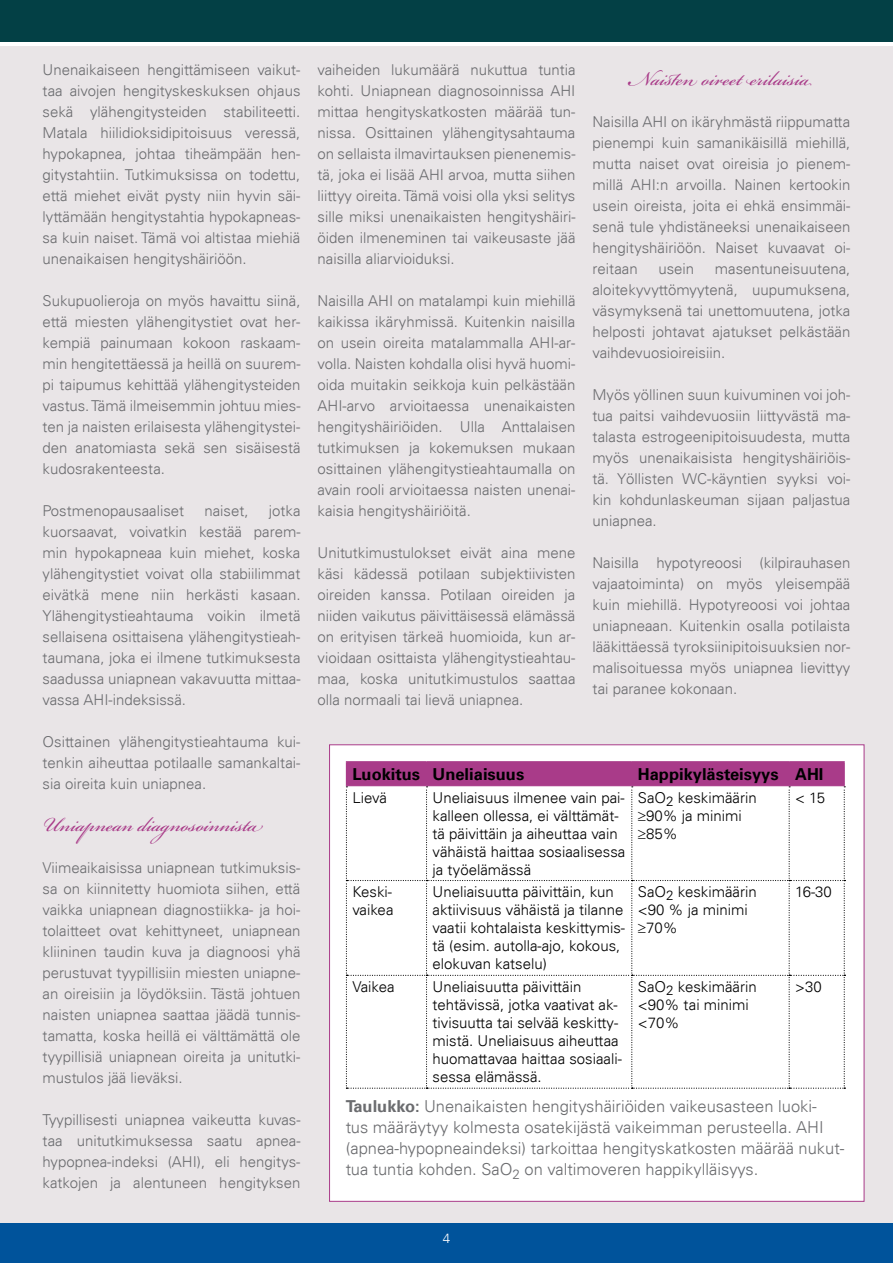
<style>
.page{position:relative;width:893px;height:1263px;background:#fff}
.page>*{position:absolute;margin:0;border:0;box-sizing:border-box;transform-origin:0 0}
.t1{font:31.5px "Bickham Script Pro";color:#a93b89}
.t2{font:300 16.5px/21px "Univers LT";color:#6b6c6f}
.t3{font:700 16.5px "Univers LT";color:#000}
.t4{font:300 15px/21px "Univers LT";color:#6b6c6f;text-align:justify}
.t5{font:300 15px/18px "Univers LT";color:#000}
.t6{font:300 13.5px "Univers LT";color:#fff}
.s1{font-weight:700}
</style>
<div class="page">
<div style="left:0;top:1222px;width:893px;height:41px;background:#00539b"></div>
<div style="left:0;top:46px;width:893px;height:1176px;background:#e9e5e7"></div>
<div style="left:329px;top:744px;width:535px;height:458px;background:#fff;border:1px solid #a93b89"></div>
<div style="left:0;top:0;width:893px;height:42px;background:#034045"></div>
<hr style="left:346px;top:761px;width:81px;height:1px;background:#a93b89">
<hr style="left:427px;top:761px;width:205px;height:1px;background:#a93b89">
<hr style="left:632px;top:761px;width:157px;height:1px;background:#a93b89">
<hr style="left:789px;top:761px;width:56px;height:1px;background:#a93b89">
<svg style="left:346px;top:762px;width:499px;height:327px"></svg>
<hr style="left:346px;top:785px;width:81px;height:1px;background:#a93b89">
<hr style="left:427px;top:785px;width:205px;height:1px;background:#a93b89">
<hr style="left:632px;top:785px;width:157px;height:1px;background:#a93b89">
<hr style="left:789px;top:785px;width:56px;height:1px;background:#a93b89">
<p class="t4" style="left:43px;top:59px;width:259px">Unenaikaiseen hengittämiseen vaikut&shy;taa aivojen hengityskeskuksen ohjaus sekä ylähengitysteiden stabiliteetti.<br>Matala hiilidioksidipitoisuus veressä, hypokapnea, johtaa tiheämpään hen&shy;gitystahtiin. Tutkimuksissa on todettu, että miehet eivät pysty niin hyvin säi&shy;lyttämään hengitystahtia hypokapneas&shy;sa kuin naiset. Tämä voi altistaa miehiä unenaikaisen hengityshäiriöön.</p>
<p class="t4" style="left:43px;top:290px;width:259px">Sukupuolieroja on myös havaittu siinä, että miesten ylähengitystiet ovat her&shy;kempiä painumaan kokoon raskaam&shy;min hengitettäessä ja heillä on suurem&shy;pi taipumus kehittää ylähengitysteiden vastus. Tämä ilmeisemmin johtuu mies&shy;ten ja naisten erilaisesta ylähengitystei&shy;den anatomiasta sekä sen sisäisestä kudosrakenteesta.</p>
<p class="t4" style="left:43px;top:500px;width:143px">Postmenopausaaliset</p>
<p class="t4" style="left:204px;top:500px;width:46px">naiset,</p>
<p class="t4" style="left:43px;top:500px;width:259px;text-indent:226px">jotka kuorsaavat, voivatkin kestää parem&shy;min hypokapneaa kuin miehet, koska ylähengitystiet voivat olla stabiilimmat eivätkä mene niin herkästi kasaan.<br>Ylähengitystieahtauma voikin ilmetä sellaisena osittaisena ylähengitystieah&shy;taumana, joka ei ilmene tutkimuksesta saadussa uniapnean vakavuutta mittaa&shy;vassa AHI-indeksissä.</p>
<p class="t4" style="left:43px;top:731px;width:259px">Osittainen ylähengitystieahtauma kui&shy;tenkin aiheuttaa potilaalle samankaltai&shy;sia oireita kuin uniapnea.</p>
<h1 class="t1" style="left:43px;top:801px;width:219px">Uniapnean diagnosoinnista</h1>
<p class="t4" style="left:43px;top:857px;width:259px">Viimeaikaisissa uniapnean tutkimuksis&shy;sa on kiinnitetty huomiota siihen, että vaikka uniapnean diagnostiikka- ja hoi&shy;tolaitteet ovat kehittyneet, uniapnean kliininen taudin kuva ja diagnoosi yhä perustuvat tyypillisiin miesten uniapne&shy;an oireisiin ja löydöksiin. Tästä johtuen naisten uniapnea saattaa jäädä tunnis&shy;tamatta, koska heillä ei välttämättä ole tyypillisiä uniapnean oireita ja unitutki&shy;mustulos jää lieväksi.</p>
<p class="t4" style="left:43px;top:1109px;width:259px">Tyypillisesti uniapnea vaikeutta kuvas&shy;taa unitutkimuksessa saatu apnea&shy;hypopnea-indeksi (AHI), eli hengitys&shy;katkojen ja alentuneen hengityksen</p>
<p class="t4" style="left:317px;top:59px;width:259px">vaiheiden lukumäärä nukuttua tuntia kohti. Uniapnean diagnosoinnissa AHI mittaa hengityskatkosten määrää tun&shy;nissa. Osittainen ylähengitysahtauma on sellaista ilmavirtauksen pienenemis&shy;tä, joka ei lisää AHI arvoa, mutta siihen liittyy oireita. Tämä voisi olla yksi selitys sille miksi unenaikaisten hengityshäiri&shy;öiden ilmeneminen tai vaikeusaste jää naisilla aliarvioiduksi.</p>
<p class="t4" style="left:317px;top:290px;width:259px">Naisilla AHI on matalampi kuin miehillä kaikissa ikäryhmissä. Kuitenkin naisilla on usein oireita matalammalla AHI-ar&shy;volla. Naisten kohdalla olisi hyvä huomi&shy;oida muitakin seikkoja kuin pelkästään AHI-arvo arvioitaessa unenaikaisten hengityshäiriöiden. Ulla Anttalaisen tutkimuksen ja kokemuksen mukaan osittainen ylähengitystieahtaumalla on avain rooli arvioitaessa naisten unenai&shy;kaisia hengityshäiriöitä.</p>
<p class="t4" style="left:317px;top:542px;width:259px">Unitutkimustulokset eivät aina mene käsi kädessä potilaan subjektiivisten oireiden kanssa. Potilaan oireiden ja niiden vaikutus päivittäisessä elämässä on erityisen tärkeä huomioida, kun ar&shy;vioidaan osittaista ylähengitystieahtau&shy;maa, koska unitutkimustulos saattaa olla normaali tai lievä uniapnea.</p>
<h1 class="t1" style="left:631px;top:56px;width:183px">Naisten oireet erilaisia</h1>
<p class="t4" style="left:592px;top:111px;width:259px">Naisilla AHI on ikäryhmästä riippumatta pienempi kuin samanikäisillä miehillä, mutta naiset ovat oireisia jo pienem&shy;millä AHI:n arvoilla. Nainen kertookin usein oireista, joita ei ehkä ensimmäi&shy;senä tule yhdistäneeksi unenaikaiseen hengityshäiriöön. Naiset kuvaavat oi&shy;reitaan</p>
<p class="t4" style="left:592px;top:258px;width:259px;text-indent:122px">masentuneisuutena, aloitekyvyttömyytenä, uupumuksena, väsymyksenä tai unettomuutena, jotka helposti johtavat ajatukset pelkästään vaihdevuosioireisiin.</p>
<p class="t4" style="left:592px;top:384px;width:259px">Myös yöllinen suun kuivuminen voi joh&shy;tua paitsi vaihdevuosiin liittyvästä ma&shy;talasta estrogeenipitoisuudesta, mutta myös unenaikaisista hengityshäiriöis&shy;tä. Yöllisten WC-käyntien syyksi voi&shy;kin kohdunlaskeuman sijaan paljastua uniapnea.</p>
<p class="t4" style="left:592px;top:552px;width:259px">Naisilla hypotyreoosi (kilpirauhasen vajaatoiminta) on myös yleisempää kuin miehillä. Hypotyreoosi voi johtaa uniapneaan. Kuitenkin osalla potilaista lääkittäessä tyroksiinipitoisuuksien nor&shy;malisoituessa myös uniapnea lievittyy tai paranee kokonaan.</p>
<p class="t4" style="left:658px;top:258px;width:37px">usein</p>
<p class="t3" style="left:352px;top:764px;width:173px">Luokitus Uneliaisuus</p>
<p class="t3" style="left:638px;top:764px;width:187px">Happikylästeisyys AHI</p>
<p class="t5" style="left:352px;top:788px;width:36px">Lievä</p>
<p class="t5" style="left:433px;top:788px;width:194px">Uneliaisuus ilmenee vain pai&shy;kalleen ollessa, ei välttämät&shy;tä päivittäin ja aiheuttaa vain vähäistä haittaa sosiaalisessa ja työelämässä</p>
<p class="t5" style="left:638px;top:788px;width:120px">SaO<sub>2</sub> keskimäärin ≥90% ja minimi ≥85%</p>
<p class="t5" style="left:795px;top:788px;width:31px">&lt; 15</p>
<p class="t5" style="left:352px;top:883px;width:43px">Keski&shy;vaikea</p>
<p class="t5" style="left:433px;top:883px;width:194px">Uneliaisuutta päivittäin, kun aktiivisuus vähäistä ja tilanne vaatii kohtalaista keskittymis&shy;tä (esim. autolla-ajo, kokous, elokuvan katselu)</p>
<p class="t5" style="left:638px;top:883px;width:120px">SaO<sub>2</sub> keskimäärin &lt;90 % ja minimi ≥70%</p>
<p class="t5" style="left:795px;top:883px;width:38px">16-30</p>
<p class="t5" style="left:352px;top:978px;width:44px">Vaikea</p>
<p class="t5" style="left:433px;top:978px;width:191px">Uneliaisuutta päivittäin tehtävissä, jotka vaativat ak&shy;tivisuutta tai selvää keskitty&shy;mistä. Uneliaisuus aiheuttaa huomattavaa haittaa sosiaali&shy;sessa elämässä.</p>
<p class="t5" style="left:638px;top:978px;width:120px">SaO<sub>2</sub> keskimäärin &lt;90% tai minimi &lt;70%</p>
<p class="t5" style="left:795px;top:978px;width:28px">&gt;30</p>
<p class="t2" style="left:346px;top:1095px;width:500px"><span class="s1">Taulukko:</span> Unenaikaisten hengityshäiriöiden vaikeusasteen luoki-<br>tus määräytyy kolmesta osatekijästä vaikeimman perusteella. AHI (apnea-hypopneaindeksi) tarkoittaa hengityskatkosten määrää nukut&shy;tua tuntia kohden. SaO<sub>2</sub> on valtimoveren happikylläisyys.</p>
<p class="t6" style="left:443px;top:1230px;width:9px">4</p>
</div>
